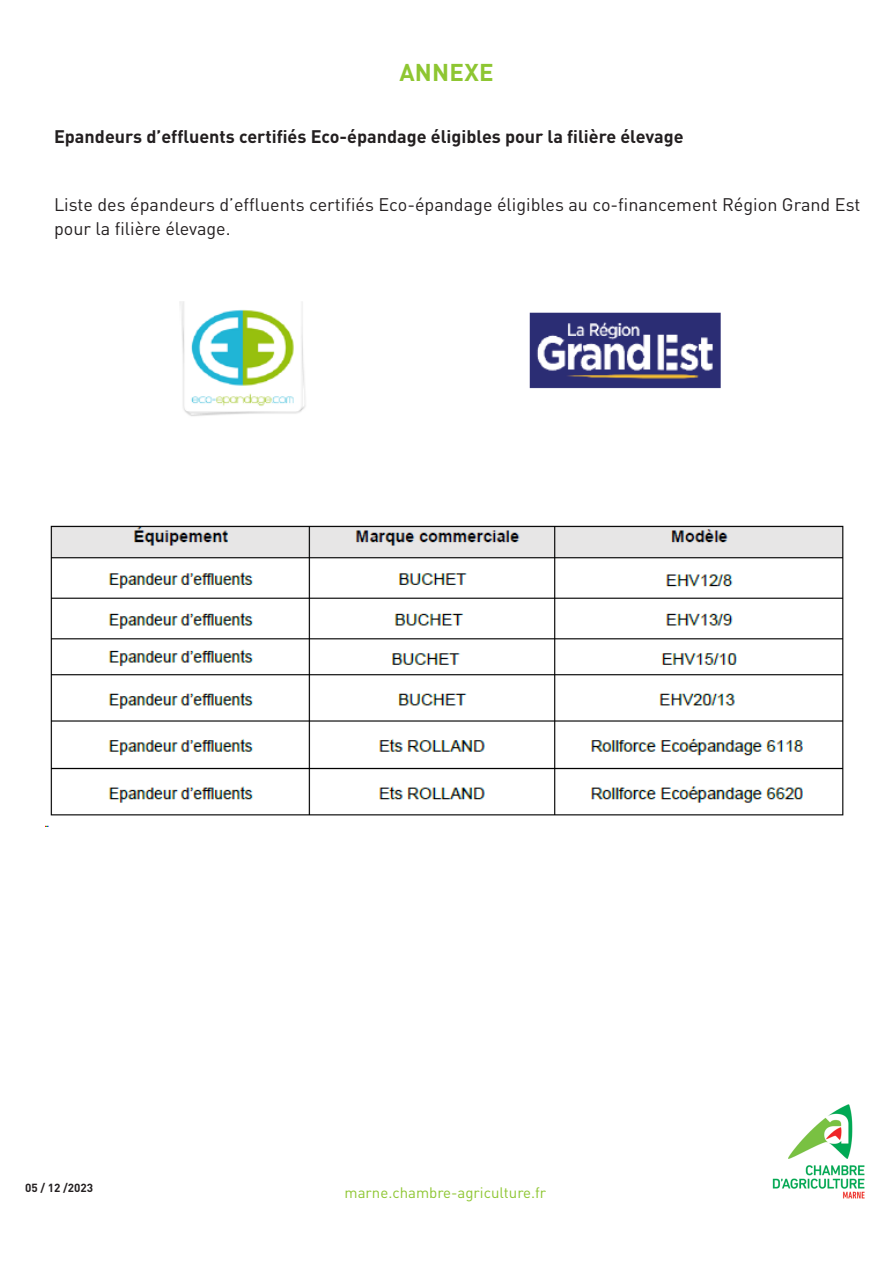
<style>
.page{position:relative;width:893px;height:1263px;background:#fff}
.page>*{position:absolute;margin:0;border:0;box-sizing:border-box;transform-origin:0 0}
.t1{font:700 24px "DIN Pro";letter-spacing:.01em;color:#8ec632}
.t2{font:18px "DIN Pro";color:#231f20}
.t3{font:700 18px "DIN Pro";color:#231f20}
.t4{font:15px "DIN Pro";color:#8ec632}
.t5{font:700 11.7px "DIN Pro";color:#231f20}
</style>
<div class="page">
<img style="left:46px;top:301px;width:798px;height:525px">
<img style="left:772px;top:1104px;width:93px;height:95px">
<p class="t1" style="left:399px;top:56px;width:96px">ANNEXE</p>
<p class="t3" style="left:54px;top:124px;width:631px">Epandeurs d’effluents certifiés Eco-épandage éligibles pour la filière élevage</p>
<p class="t2" style="left:54px;top:193px;width:808px">Liste des épandeurs d’effluents certifiés Eco-épandage éligibles au co-financement Région Grand Est</p>
<p class="t2" style="left:54px;top:217px;width:178px">pour la filière élevage.</p>
<p class="t5" style="left:25px;top:1180px;width:70px">05 / 12 /2023</p>
<p class="t4" style="left:345px;top:1183px;width:203px">marne.chambre-agriculture.fr</p>
</div>
